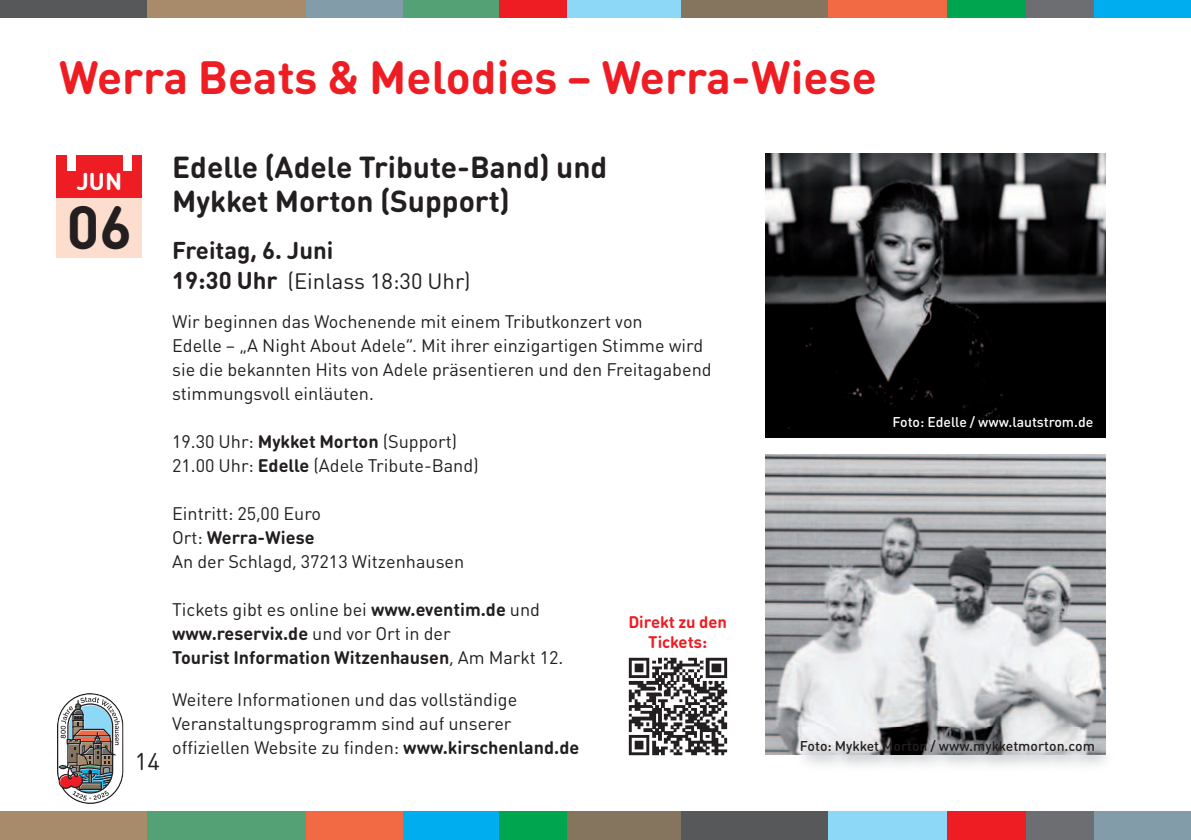
<style>
.page{position:relative;width:1191px;height:840px;background:#fff}
.page>*{position:absolute;margin:0;border:0;box-sizing:border-box;transform-origin:0 0}
.t1{font:700 30px "DIN Round Pro";color:#231f20}
.t2{font:700 23px "DIN Round Pro";color:#ee1d23}
.t3{font:700 15px "DIN Round Pro";color:#231f20}
.t4{font:700 12px "DIN Round Pro";color:#231f20}
.t5{font:700 12px "DIN Round Pro";color:#fff}
.t6{font:12px "DIN Round Pro";color:#231f20}
.t7{font:11px "DIN Round Pro";color:#231f20}
.t8{font:9px "DIN Round Pro";color:#231f20}
.t9{font:700 9px "DIN Round Pro";color:#231f20}
.t10{font:700 8.4px "DIN Round Pro";color:#ee1d23}
.t11{font:500 7px "DIN Round Pro";color:#231f20}
.t12{font:500 7px "DIN Round Pro";color:#fff}
.s1{font-weight:700;font-size:12px}
.s2{font-weight:700}
.s3{font-weight:400}
</style>
<div class="page">
<div style="left:57px;top:155px;width:85px;height:43px;background:#ee1d23"></div>
<div style="left:57px;top:198px;width:85px;height:59px;background:#fdddcd"></div>
<div style="left:67px;top:153px;width:9px;height:17px;background:#fff"></div>
<div style="left:123px;top:153px;width:8px;height:17px;background:#fff"></div>
<img style="left:765px;top:153px;width:341px;height:284px">
<img style="left:765px;top:454px;width:341px;height:300px">
<div style="left:680px;top:0;width:148px;height:17px;background:#86755e"></div>
<div style="left:499px;top:0;width:68px;height:17px;background:#ee1d23"></div>
<div style="left:403px;top:0;width:96px;height:17px;background:#53a174"></div>
<div style="left:567px;top:0;width:113px;height:17px;background:#8dd7f7"></div>
<div style="left:306px;top:0;width:97px;height:17px;background:#839ca9"></div>
<div style="left:828px;top:0;width:119px;height:17px;background:#f26a44"></div>
<div style="left:947px;top:0;width:79px;height:17px;background:#00a54f"></div>
<div style="left:1026px;top:0;width:68px;height:17px;background:#6d6e71"></div>
<div style="left:1094px;top:0;width:97px;height:17px;background:#00aeef"></div>
<div style="left:0;top:0;width:147px;height:17px;background:#57585a"></div>
<div style="left:147px;top:0;width:159px;height:17px;background:#a78b6b"></div>
<div style="left:680px;top:811px;width:148px;height:28px;background:#57585a"></div>
<div style="left:499px;top:811px;width:68px;height:28px;background:#00a54f"></div>
<div style="left:403px;top:811px;width:96px;height:28px;background:#00aeef"></div>
<div style="left:567px;top:811px;width:113px;height:28px;background:#86755e"></div>
<div style="left:306px;top:811px;width:97px;height:28px;background:#f26a44"></div>
<div style="left:828px;top:811px;width:119px;height:28px;background:#8dd7f7"></div>
<div style="left:947px;top:811px;width:79px;height:28px;background:#ee1d23"></div>
<div style="left:1026px;top:811px;width:68px;height:28px;background:#6d6e71"></div>
<div style="left:1094px;top:811px;width:97px;height:28px;background:#839ca9"></div>
<div style="left:0;top:811px;width:147px;height:28px;background:#a78b6b"></div>
<div style="left:147px;top:811px;width:159px;height:28px;background:#53a174"></div>
<img style="left:788px;top:727px;width:319px;height:39px">
<img style="left:628px;top:657px;width:100px;height:99px">
<svg style="left:57px;top:693px;width:67px;height:110px"></svg>
<h2 class="t2" style="left:59px;top:72px;width:819px">Werra Beats &amp; Melodies – Werra-Wiese</h2>
<h3 class="t5" style="left:76px;top:179px;width:47px">JUN</h3>
<h1 class="t1" style="left:67px;top:221px;width:67px">06</h1>
<h3 class="t6" style="left:135px;top:758px;width:27px">14</h3>
<h3 class="t3" style="left:172px;top:164px;width:437px">Edelle (Adele Tribute-Band) und</h3>
<h3 class="t3" style="left:172px;top:198px;width:339px">Mykket Morton (Support)</h3>
<h3 class="t4" style="left:172px;top:247px;width:163px">Freitag, 6. Juni</h3>
<p class="t7" style="left:172px;top:278px;width:300px"><span class="s1">19:30 Uhr</span> (Einlass 18:30 Uhr)</p>
<p class="t8" style="left:172px;top:319px;width:472px">Wir beginnen das Wochenende mit einem Tributkonzert von</p>
<p class="t8" style="left:172px;top:343px;width:532px">Edelle – „A Night About Adele“. Mit ihrer einzigartigen Stimme wird</p>
<p class="t8" style="left:172px;top:367px;width:541px">sie die bekannten Hits von Adele präsentieren und den Freitagabend</p>
<p class="t8" style="left:172px;top:391px;width:203px">stimmungsvoll einläuten.</p>
<p class="t8" style="left:172px;top:439px;width:287px">19.30 Uhr: <span class="s2">Mykket Morton</span> (Support)</p>
<p class="t8" style="left:172px;top:463px;width:308px">21.00 Uhr: <span class="s2">Edelle</span> (Adele Tribute-Band)</p>
<p class="t8" style="left:172px;top:511px;width:150px">Eintritt: 25,00 Euro</p>
<p class="t9" style="left:172px;top:535px;width:144px"><span class="s3">Ort:</span> Werra-Wiese</p>
<p class="t8" style="left:172px;top:559px;width:294px">An der Schlagd, 37213 Witzenhausen</p>
<p class="t8" style="left:172px;top:607px;width:369px">Tickets gibt es online bei <span class="s2">www.eventim.de</span> und</p>
<p class="t9" style="left:172px;top:631px;width:280px">www.reservix.de <span class="s3">und vor Ort in der</span></p>
<p class="t9" style="left:172px;top:655px;width:393px">Tourist Information Witzenhausen<span class="s3">, Am Markt 12.</span></p>
<p class="t8" style="left:172px;top:697px;width:346px">Weitere Informationen und das vollständige</p>
<p class="t8" style="left:172px;top:721px;width:341px">Veranstaltungsprogramm sind auf unserer</p>
<p class="t8" style="left:172px;top:745px;width:409px">offiziellen Website zu finden: <span class="s2">www.kirschenland.de</span></p>
<p class="t10" style="left:628px;top:619px;width:100px">Direkt zu den</p>
<p class="t10" style="left:648px;top:639px;width:60px">Tickets:</p>
<p class="t12" style="left:892px;top:420px;width:202px">Foto: Edelle / www.lautstrom.de</p>
<p class="t11" style="left:800px;top:743px;width:297px">Foto: Mykket Morton / www.mykketmorton.com</p>
</div>
